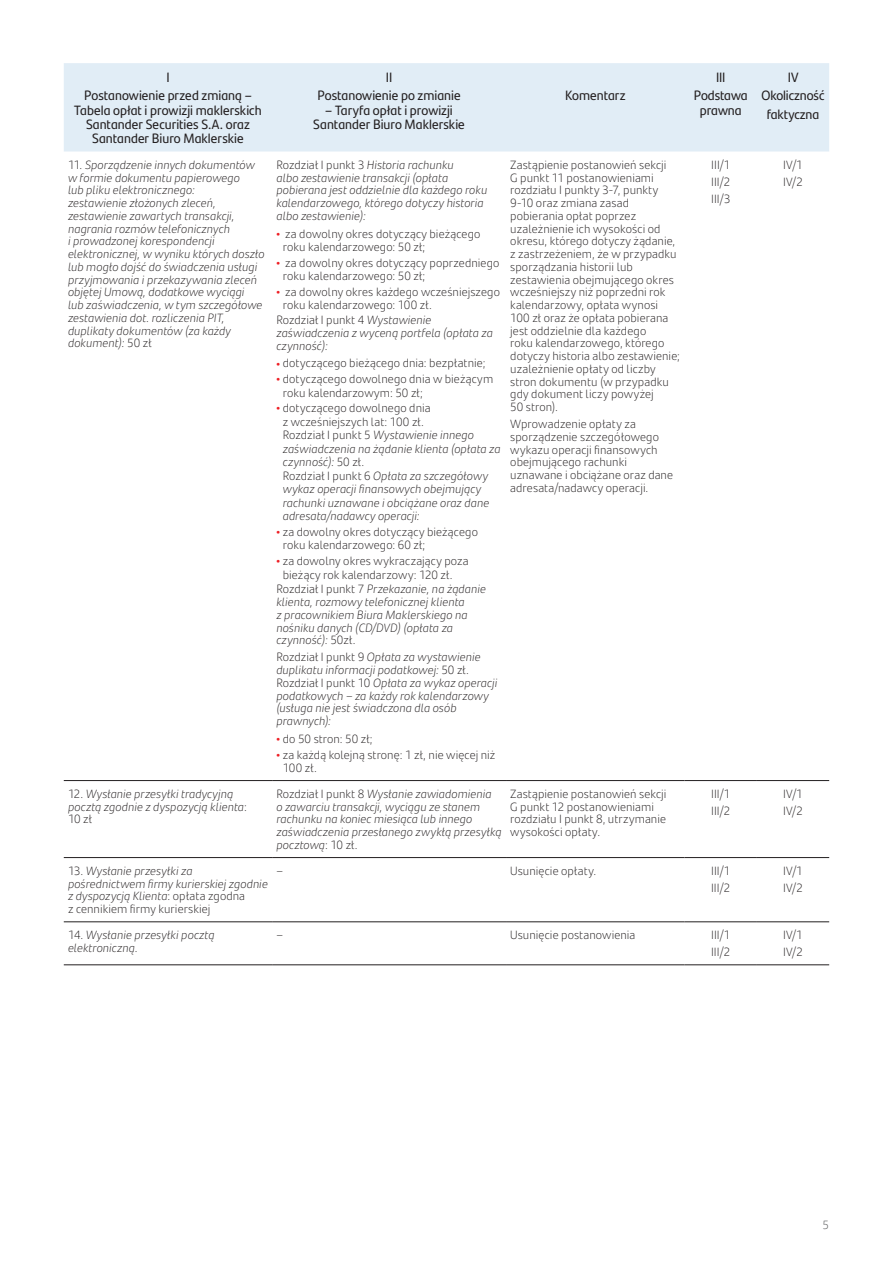
<style>
.page{position:relative;width:893px;height:1263px;background:#fff}
.page>*{position:absolute;margin:0;border:0;box-sizing:border-box;transform-origin:0 0}
.t1{font:13.5px/18.5px "Santander Headline";color:#231f20;text-align:center}
.t2{font:italic 300 12px/12.8px "Santander Text";letter-spacing:.005em;color:#231f20}
.t3{font:300 12px/12.8px "Santander Text";letter-spacing:.01em;color:#231f20}
.t4{font:300 12px "Santander Text";color:#57585a}
.s1{font-style:normal}
</style>
<div class="page">
<div style="left:64px;top:63px;width:765px;height:89px;background:#e1edf6"></div>
<hr style="left:64px;top:780px;width:208px;height:1px;background:#231f20">
<hr style="left:272px;top:780px;width:234px;height:1px;background:#231f20">
<hr style="left:506px;top:780px;width:179px;height:1px;background:#231f20">
<hr style="left:685px;top:780px;width:72px;height:1px;background:#231f20">
<hr style="left:757px;top:780px;width:72px;height:1px;background:#231f20">
<hr style="left:64px;top:857px;width:208px;height:1px;background:#231f20">
<hr style="left:272px;top:857px;width:234px;height:1px;background:#231f20">
<hr style="left:506px;top:857px;width:179px;height:1px;background:#231f20">
<hr style="left:685px;top:857px;width:72px;height:1px;background:#231f20">
<hr style="left:757px;top:857px;width:72px;height:1px;background:#231f20">
<hr style="left:64px;top:921px;width:208px;height:1px;background:#231f20">
<hr style="left:272px;top:921px;width:234px;height:1px;background:#231f20">
<hr style="left:506px;top:921px;width:179px;height:1px;background:#231f20">
<hr style="left:685px;top:921px;width:72px;height:1px;background:#231f20">
<hr style="left:757px;top:921px;width:72px;height:1px;background:#231f20">
<hr style="left:64px;top:964px;width:208px;height:1px;background:#231f20">
<hr style="left:272px;top:964px;width:234px;height:1px;background:#231f20">
<hr style="left:506px;top:964px;width:179px;height:1px;background:#231f20">
<hr style="left:685px;top:964px;width:72px;height:1px;background:#231f20">
<hr style="left:757px;top:964px;width:72px;height:1px;background:#231f20">
<p class="t1" style="left:84px;top:67px;width:169px">I<br>Postanowienie przed zmianą –</p>
<p class="t1" style="left:74px;top:102px;width:189px;line-height:14.2px">Tabela opłat i prowizji maklerskich<br>Santander Securities S.A. oraz<br>Santander Biuro Maklerskie</p>
<p class="t1" style="left:317px;top:67px;width:145px">II<br>Postanowienie po zmianie</p>
<p class="t1" style="left:313px;top:102px;width:153px;line-height:14.2px">– Taryfa opłat i prowizji<br>Santander Biuro Maklerskie</p>
<p class="t2" style="left:68px;top:158px;width:198px"><span class="s1">11</span>. Sporządzenie innych dokumentów w formie dokumentu papierowego<br>lub pliku elektronicznego:<br>zestawienie złożonych zleceń, zestawienie zawartych transakcji, nagrania rozmów telefonicznych<br>i prowadzonej korespondencji elektronicznej, w wyniku których doszło lub mogło dojść do świadczenia usługi przyjmowania i przekazywania zleceń objętej Umową, dodatkowe wyciągi<br>lub zaświadczenia, w tym szczegółowe zestawienia dot. rozliczenia PIT, duplikaty dokumentów (za każdy dokument): <span class="s1">50 zł</span></p>
<p class="t2" style="left:276px;top:158px;width:212px"><span class="s1">Rozdział I punkt 3</span> Historia rachunku<br>albo zestawienie transakcji (opłata pobierana jest oddzielnie dla każdego roku kalendarzowego, którego dotyczy historia albo zestawienie):</p>
<p class="t3" style="left:283px;top:226px;width:199px;line-height:13.5px">za dowolny okres dotyczący bieżącego roku kalendarzowego: 50 zł;</p>
<p class="t3" style="left:283px;top:255px;width:218px;line-height:13.5px">za dowolny okres dotyczący poprzedniego roku kalendarzowego: 50 zł;</p>
<p class="t3" style="left:283px;top:284px;width:219px;line-height:13.5px">za dowolny okres każdego wcześniejszego roku kalendarzowego: 100 zł.</p>
<p class="t2" style="left:276px;top:313px;width:218px"><span class="s1">Rozdział I punkt 4</span> Wystawienie zaświadczenia z wyceną portfela (opłata za czynność):</p>
<p class="t3" style="left:283px;top:355px;width:212px;line-height:15.6px">dotyczącego bieżącego dnia: bezpłatnie; dotyczącego dowolnego dnia w bieżącym</p>
<p class="t3" style="left:283px;top:384px;width:149px;line-height:15.6px">roku kalendarzowym: 50 zł; dotyczącego dowolnego dnia</p>
<p class="t2" style="left:283px;top:414px;width:219px;line-height:13.5px"><span class="s1">z wcześniejszych lat: 100 zł.<br>Rozdział I punkt 5</span> Wystawienie innego zaświadczenia na żądanie klienta (opłata za czynność): <span class="s1">50 zł.<br>Rozdział I punkt 6</span> Opłata za szczegółowy wykaz operacji finansowych obejmujący rachunki uznawane i obciążane oraz dane adresata/nadawcy operacji:</p>
<p class="t3" style="left:283px;top:524px;width:197px;line-height:13.5px">za dowolny okres dotyczący bieżącego roku kalendarzowego: 60 zł;</p>
<p class="t3" style="left:283px;top:553px;width:187px;line-height:13.5px">za dowolny okres wykraczający poza bieżący rok kalendarzowy: 120 zł.</p>
<p class="t2" style="left:276px;top:582px;width:211px"><span class="s1">Rozdział I punkt 7</span> Przekazanie, na żądanie klienta, rozmowy telefonicznej klienta<br>z pracownikiem Biura Maklerskiego na nośniku danych (CD/DVD) (opłata za czynność): <span class="s1">50zł.</span></p>
<p class="t2" style="left:276px;top:650px;width:222px"><span class="s1">Rozdział I punkt 9</span> Opłata za wystawienie duplikatu informacji podatkowej: <span class="s1">50 zł.<br>Rozdział I punkt 10</span> Opłata za wykaz operacji podatkowych – za każdy rok kalendarzowy (usługa nie jest świadczona dla osób prawnych):</p>
<p class="t3" style="left:283px;top:730px;width:214px;line-height:15.6px">do 50 stron: 50 zł;<br>za każdą kolejną stronę: 1 zł, nie więcej niż</p>
<p class="t3" style="left:283px;top:761px;width:36px">100 zł.</p>
<p class="t1" style="left:565px;top:86px;width:62px">Komentarz</p>
<p class="t3" style="left:510px;top:158px;width:171px">Zastąpienie postanowień sekcji<br>G punkt 11 postanowieniami rozdziału I punkty 3-7, punkty<br>9-10 oraz zmiana zasad pobierania opłat poprzez uzależnienie ich wysokości od okresu, którego dotyczy żądanie, z zastrzeżeniem, że w przypadku sporządzania historii lub zestawienia obejmującego okres wcześniejszy niż poprzedni rok kalendarzowy, opłata wynosi<br>100 zł oraz że opłata pobierana jest oddzielnie dla każdego<br>roku kalendarzowego, którego dotyczy historia albo zestawienie; uzależnienie opłaty od liczby stron dokumentu (w przypadku gdy dokument liczy powyżej<br>50 stron).</p>
<p class="t3" style="left:510px;top:417px;width:164px">Wprowadzenie opłaty za sporządzenie szczegółowego wykazu operacji finansowych obejmującego rachunki uznawane i obciążane oraz dane adresata/nadawcy operacji.</p>
<p class="t1" style="left:694px;top:67px;width:55px">III<br>Podstawa</p>
<p class="t1" style="left:700px;top:100px;width:43px">prawna</p>
<p class="t1" style="left:761px;top:67px;width:65px">IV<br>Okoliczność faktyczna</p>
<p class="t3" style="left:711px;top:155px;width:21px;line-height:17px;text-align:justify">III/1<br>III/2<br>III/3</p>
<p class="t3" style="left:783px;top:155px;width:21px;line-height:17px">IV/1<br>IV/2</p>
<p class="t2" style="left:68px;top:787px;width:180px"><span class="s1">12.</span> Wysłanie przesyłki tradycyjną pocztą zgodnie z dyspozycją klienta<span class="s1">:<br>10 zł</span></p>
<p class="t2" style="left:276px;top:787px;width:227px"><span class="s1">Rozdział I punkt 8</span> Wysłanie zawiadomienia<br>o zawarciu transakcji, wyciągu ze stanem rachunku na koniec miesiąca lub innego zaświadczenia przesłanego zwykłą przesyłką pocztową<span class="s1">: 10 zł.</span></p>
<p class="t3" style="left:510px;top:787px;width:158px">Zastąpienie postanowień sekcji<br>G punkt 12 postanowieniami rozdziału I punkt 8, utrzymanie wysokości opłaty.</p>
<p class="t3" style="left:711px;top:785px;width:21px;line-height:17px">III/1<br>III/2</p>
<p class="t3" style="left:783px;top:785px;width:21px;line-height:17px">IV/1<br>IV/2</p>
<p class="t2" style="left:68px;top:864px;width:201px"><span class="s1">13.</span> Wysłanie przesyłki za pośrednictwem firmy kurierskiej zgodnie z dyspozycją Klienta<span class="s1">: opłata zgodna<br>z cennikiem firmy kurierskiej</span></p>
<p class="t3" style="left:276px;top:864px;width:8px">–</p>
<p class="t3" style="left:510px;top:864px;width:87px">Usunięcie opłaty.</p>
<p class="t3" style="left:711px;top:861px;width:21px;line-height:17px">III/1<br>III/2</p>
<p class="t3" style="left:783px;top:861px;width:21px;line-height:17px">IV/1<br>IV/2</p>
<p class="t2" style="left:68px;top:928px;width:148px"><span class="s1">14.</span> Wysłanie przesyłki pocztą elektroniczną.</p>
<p class="t3" style="left:276px;top:928px;width:8px">–</p>
<p class="t3" style="left:510px;top:928px;width:127px">Usunięcie postanowienia</p>
<p class="t3" style="left:711px;top:926px;width:21px;line-height:17px">III/1<br>III/2</p>
<p class="t3" style="left:783px;top:926px;width:21px;line-height:17px">IV/1<br>IV/2</p>
<p class="t4" style="left:823px;top:1216px;width:8px">5</p>
</div>
